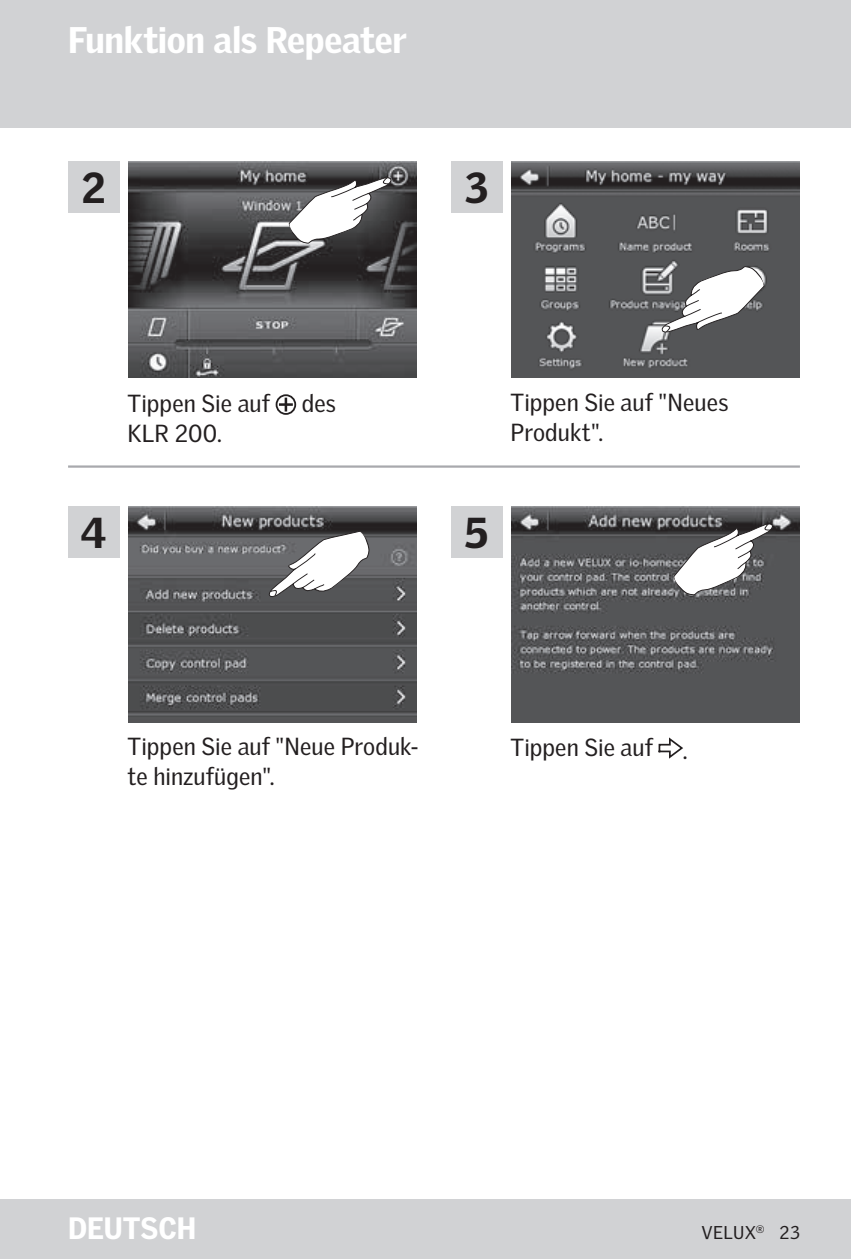
<style>
.page{position:relative;width:851px;height:1259px;background:#fff}
.page>*{position:absolute;margin:0;border:0;box-sizing:border-box;transform-origin:0 0}
.t1{font:900 42px "Velux Gothic";color:#231f20}
.t2{font:900 36px "Velux Gothic";letter-spacing:-.01em;color:#fff}
.t3{font:900 30px "Velux Gothic";color:#fff}
.t4{font:24px/30px "Velux Gothic";letter-spacing:.005em;color:#231f20}
.t5{font:18px "Velux Gothic";letter-spacing:.02em;color:#231f20}
</style>
<div class="page">
<div style="left:0;top:0;width:850px;height:128px;background:#d1d2d4"></div>
<div style="left:0;top:1199px;width:850px;height:60px;background:#d1d2d4"></div>
<img style="left:129px;top:162px;width:288px;height:216px">
<img style="left:511px;top:162px;width:288px;height:216px">
<svg style="left:282px;top:167px;width:121px;height:83px"></svg>
<svg style="left:650px;top:260px;width:121px;height:82px"></svg>
<img style="left:129px;top:506px;width:288px;height:216px">
<svg style="left:261px;top:517px;width:117px;height:105px"></svg>
<img style="left:511px;top:506px;width:288px;height:216px">
<svg style="left:665px;top:514px;width:121px;height:88px"></svg>
<div style="left:68px;top:162px;width:51px;height:51px;background:#d1d2d4"></div>
<div style="left:68px;top:506px;width:51px;height:51px;background:#d1d2d4"></div>
<div style="left:451px;top:162px;width:51px;height:51px;background:#d1d2d4"></div>
<div style="left:451px;top:506px;width:51px;height:51px;background:#d1d2d4"></div>
<hr style="left:68px;top:465px;width:731px;height:3px;background:#a8a9ad">
<div style="left:275px;top:394px;width:21px;height:21px;border:2px solid #231f20;border-radius:50%"></div>
<hr style="left:279px;top:403px;width:14px;height:3px;background:#231f20">
<svg style="left:284px;top:398px;width:3px;height:13px"></svg>
<svg style="left:658px;top:737px;width:25px;height:22px"></svg>
<h2 class="t2" style="left:68px;top:12px;width:340px">Funktion als Repeater</h2>
<h1 class="t1" style="left:82px;top:155px;width:25px">2</h1>
<h1 class="t1" style="left:465px;top:155px;width:24px">3</h1>
<p class="t4" style="left:128px;top:386px;width:144px">Tippen Sie auf</p>
<p class="t4" style="left:302px;top:386px;width:36px">des</p>
<p class="t4" style="left:128px;top:416px;width:96px">KLR 200.</p>
<h1 class="t1" style="left:81px;top:500px;width:27px">4</h1>
<p class="t4" style="left:510px;top:385px;width:219px">Tippen Sie auf "Neues<br>Produkt".</p>
<h1 class="t1" style="left:464px;top:500px;width:25px">5</h1>
<p class="t4" style="left:128px;top:729px;width:292px">Tippen Sie auf "Neue Produk&shy;te hinzufügen".</p>
<p class="t4" style="left:510px;top:730px;width:179px">Tippen Sie auf .</p>
<p class="t3" style="left:68px;top:1205px;width:130px">DEUTSCH</p>
<p class="t5" style="left:701px;top:1218px;width:100px">VELUX<sup>®</sup> 23</p>
</div>
